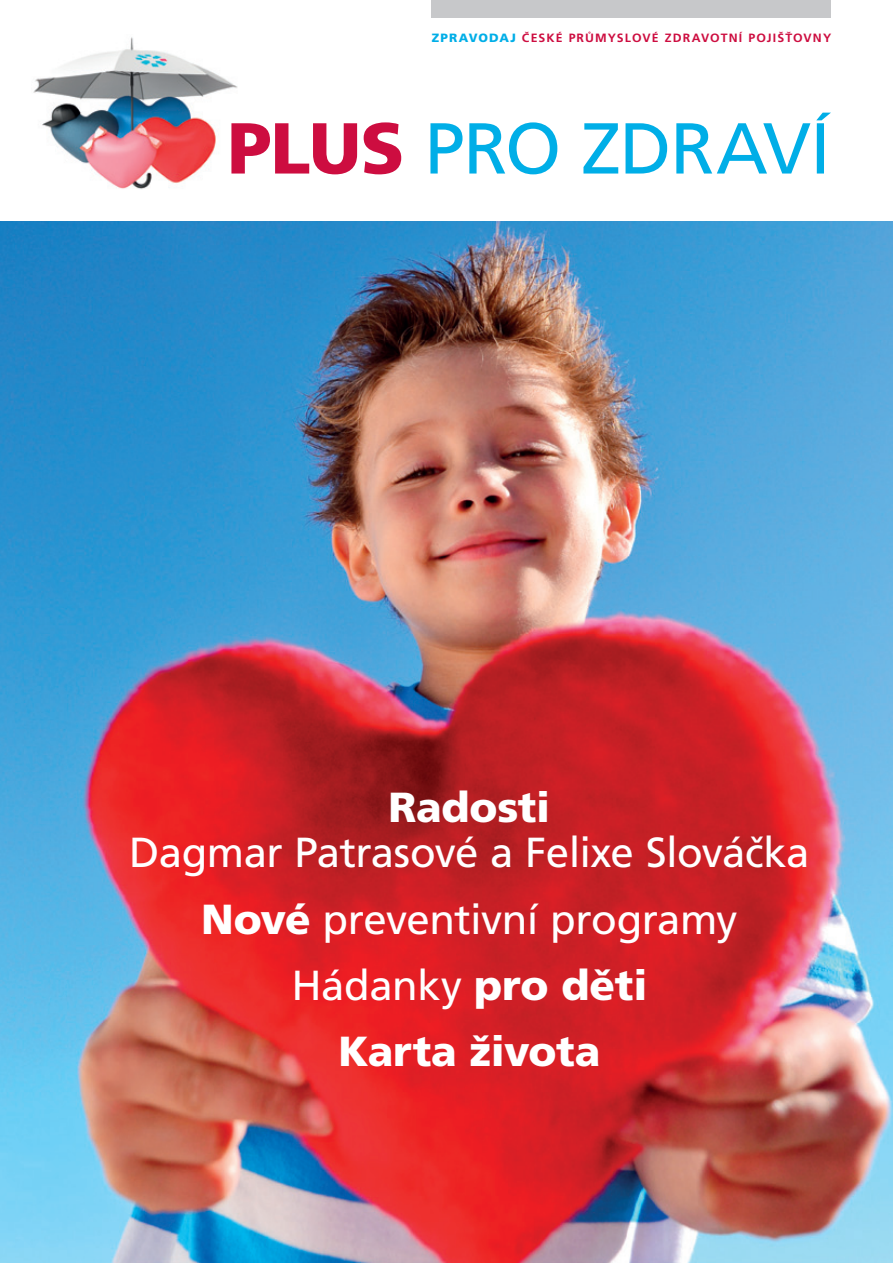
<style>
.page{position:relative;width:893px;height:1263px;background:#fff}
.page>*{position:absolute;margin:0;border:0;box-sizing:border-box;transform-origin:0 0}
.t1{font:72px "Frutiger CE";letter-spacing:-.015em;color:#00aee7}
.t2{font:42px/66.3px "Frutiger CE";letter-spacing:-.015em;color:#fff;text-align:center}
.t3{font:42px "Frutiger CE Black";letter-spacing:-.005em;color:#fff}
.t4{font:700 12px "Frutiger CE";letter-spacing:.09em;color:#cd0d40}
.s1{font-family:"Frutiger CE Black";font-weight:400;color:#00aee7}
.s2{font-family:"Frutiger CE Black";color:#cd0d40}
.s3{font-family:"Frutiger CE Black"}
</style>
<div class="page">
<img style="left:33px;top:37px;width:205px;height:152px">
<img style="left:0;top:221px;width:893px;height:1042px">
<div style="left:432px;top:0;width:399px;height:17px;background:#c7c8ca"></div>
<p class="t4" style="left:432px;top:31px;width:401px"><span class="s1">ZPRAVODAJ</span> ČESKÉ PRŮMYSLOVÉ ZDRAVOTNÍ POJIŠŤOVNY</p>
<h1 class="t1" style="left:227px;top:107px;width:604px"><span class="s2">PLUS</span> PRO ZDRAVÍ</h1>
<p class="t3" style="left:389px;top:784px;width:163px">Radosti</p>
<p class="t2" style="left:129px;top:820px;width:682px">Dagmar Patrasové a Felixe Slováčka<br><span class="s3">Nové</span> preventivní programy<br>Hádanky <span class="s3">pro děti</span></p>
<p class="t3" style="left:338px;top:1028px;width:264px">Karta života</p>
</div>
